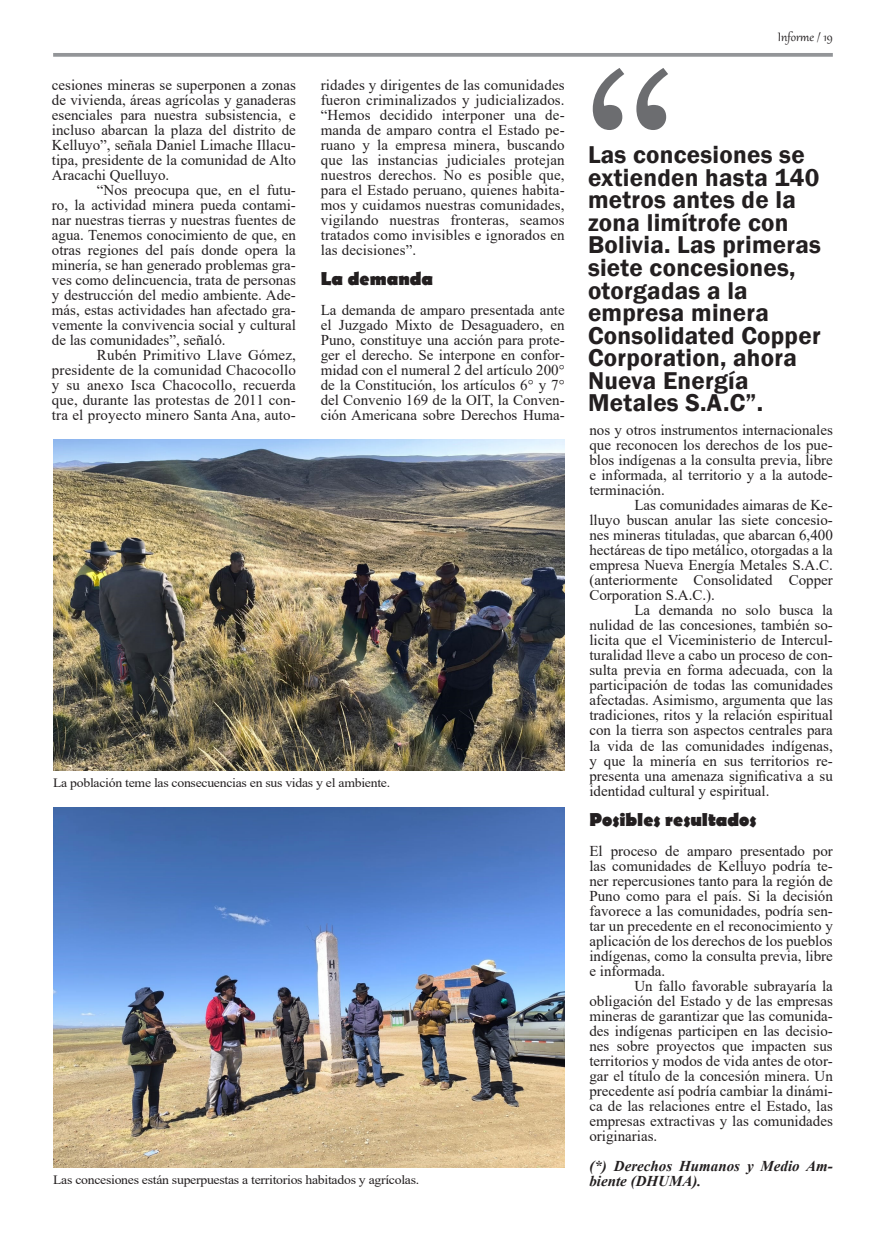
<style>
.page{position:relative;width:886px;height:1241px;background:#fff}
.page>*{position:absolute;margin:0;border:0;box-sizing:border-box;transform-origin:0 0}
.t1{font:208.75px "Century Schlbk Cyrillic BT";color:#6c6d70}
.t2{font:600 25px/22.5px "Franklin Gothic";letter-spacing:.01em;color:#231f20}
.sub{font:700 18.75px "Berlin Sans FB";color:#231f20}
.t3{font:15px/15px "Times New Roman";color:#231f20;text-align:justify}
.t4{font:italic 700 15px/15px "Times New Roman";color:#231f20}
.t5{font:15px "Gabriola";color:#231f20}
.t6{font:12.62px "Times New Roman";letter-spacing:-.02em;color:#231f20;scale:1.08 1}
</style>
<div class="page">
<svg style="left:53px;top:53px;width:780px;height:4px;background:#9a9c9e"></svg>
<img style="left:53px;top:807px;width:512px;height:360px">
<img style="left:53px;top:439px;width:512px;height:331px">
<p class="t3" style="left:52px;top:77px;width:245px">cesiones mineras se superponen a zonas de vivienda, áreas agrícolas y ganaderas esenciales para nuestra subsistencia, e incluso abarcan la plaza del distrito de Kelluyo”, señala Daniel Limache Illacu&shy;tipa, presidente de la comunidad de Alto Aracachi Quelluyo.</p>
<p class="t3" style="left:52px;top:182px;width:245px;text-indent:45px">“Nos preocupa que, en el futu&shy;ro, la actividad minera pueda contami&shy;nar nuestras tierras y nuestras fuentes de agua. Tenemos conocimiento de que, en otras regiones del país donde opera la minería, se han generado problemas gra&shy;ves como delincuencia, trata de personas y destrucción del medio ambiente. Ade&shy;más, estas actividades han afectado gra&shy;vemente la convivencia social y cultural de las comunidades”, señaló.</p>
<p class="t3" style="left:52px;top:347px;width:245px;text-indent:45px">Rubén Primitivo Llave Gómez, presidente de la comunidad Chacocollo y su anexo Isca Chacocollo, recuerda que, durante las protestas de 2011 con&shy;tra el proyecto minero Santa Ana, auto-</p>
<p class="t3" style="left:321px;top:77px;width:245px">ridades y dirigentes de las comunidades fueron criminalizados y judicializados. “Hemos decidido interponer una de&shy;manda de amparo contra el Estado pe&shy;ruano y la empresa minera, buscando que las instancias judiciales protejan nuestros derechos. No es posible que, para el Estado peruano, quienes habita&shy;mos y cuidamos nuestras comunidades, vigilando nuestras fronteras, seamos tratados como invisibles e ignorados en las decisiones”.</p>
<p class="sub" style="left:321px;top:268px;width:114px">La demanda</p>
<p class="t3" style="left:321px;top:302px;width:245px">La demanda de amparo presentada ante el Juzgado Mixto de Desaguadero, en Puno, constituye una acción para prote&shy;ger el derecho. Se interpone en confor&shy;midad con el numeral 2 del artículo 200° de la Constitución, los artículos 6° y 7° del Convenio 169 de la OIT, la Conven&shy;ción Americana sobre Derechos Huma-</p>
<p class="t6" style="left:53px;top:773px;width:313px">La población teme las consecuencias en sus vidas y el ambiente.</p>
<p class="t6" style="left:53px;top:1170px;width:340px">Las concesiones están superpuestas a territorios habitados y agrícolas.</p>
<p class="t1" style="left:577px;top:20px;width:107px">“</p>
<p class="t5" style="left:778px;top:27px;width:57px">Informe / 19</p>
<p class="t2" style="left:588px;top:144px;width:233px">Las concesiones se extienden hasta 140 metros antes de la zona limítrofe con</p>
<p class="t2" style="left:588px;top:234px;width:235px">Bolivia. Las primeras siete concesiones, otorgadas a la</p>
<p class="t2" style="left:588px;top:302px;width:182px">empresa minera</p>
<p class="t2" style="left:588px;top:324px;width:234px">Consolidated Copper<br>Corporation, ahora<br>Nueva Energía</p>
<p class="t2" style="left:588px;top:392px;width:177px">Metales S.A.C”.</p>
<p class="t3" style="left:589px;top:422px;width:245px">nos y otros instrumentos internacionales que reconocen los derechos de los pue&shy;blos indígenas a la consulta previa, libre e informada, al territorio y a la autode&shy;terminación.</p>
<p class="t3" style="left:589px;top:497px;width:245px;text-indent:45px">Las comunidades aimaras de Ke&shy;lluyo buscan anular las siete concesio&shy;nes mineras tituladas, que abarcan 6,400 hectáreas de tipo metálico, otorgadas a la empresa Nueva Energía Metales S.A.C. (anteriormente Consolidated Copper Corporation S.A.C.).</p>
<p class="t3" style="left:589px;top:602px;width:245px;text-indent:45px">La demanda no solo busca la nulidad de las concesiones, también so&shy;licita que el Viceministerio de Intercul&shy;turalidad lleve a cabo un proceso de con&shy;sulta previa en forma adecuada, con la participación de todas las comunidades afectadas. Asimismo, argumenta que las tradiciones, ritos y la relación espiritual con la tierra son aspectos centrales para la vida de las comunidades indígenas, y que la minería en sus territorios re&shy;presenta una amenaza significativa a su identidad cultural y espiritual.</p>
<p class="sub" style="left:589px;top:808px;width:169px">Posibles resultados</p>
<p class="t3" style="left:589px;top:842px;width:245px">El proceso de amparo presentado por las comunidades de Kelluyo podría te&shy;ner repercusiones tanto para la región de Puno como para el país. Si la decisión favorece a las comunidades, podría sen&shy;tar un precedente en el reconocimiento y aplicación de los derechos de los pueblos indígenas, como la consulta previa, libre e informada.</p>
<p class="t3" style="left:589px;top:977px;width:245px;text-indent:45px">Un fallo favorable subrayaría la obligación del Estado y de las empresas mineras de garantizar que las comunida&shy;des indígenas participen en las decisio&shy;nes sobre proyectos que impacten sus territorios y modos de vida antes de otor&shy;gar el título de la concesión minera. Un precedente así podría cambiar la dinámi&shy;ca de las relaciones entre el Estado, las empresas extractivas y las comunidades originarias.</p>
<p class="t4" style="left:589px;top:1157px;width:245px">(*) Derechos Humanos y Medio Am&shy;biente (DHUMA).</p>
</div>
